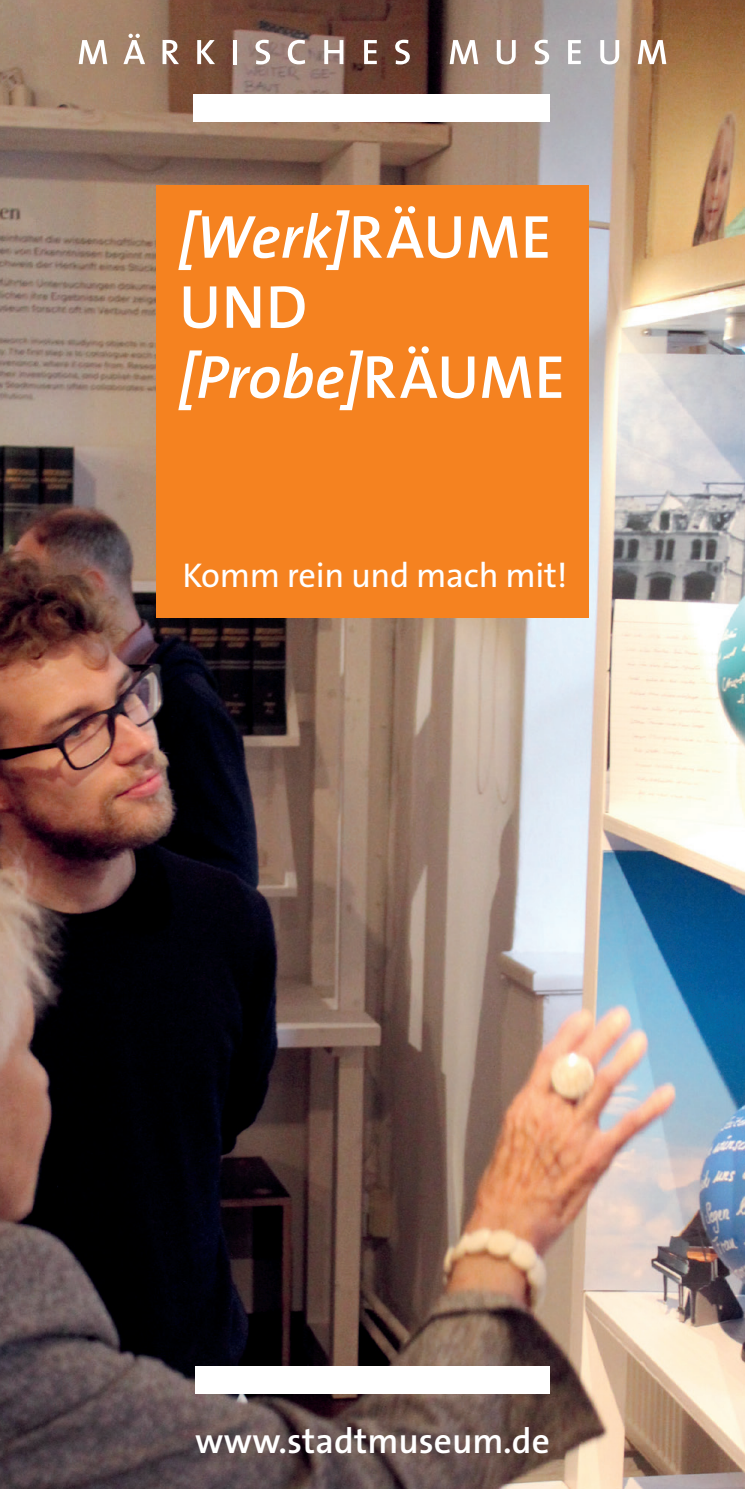
<style>
.page{position:relative;width:745px;height:1489px;background:#fff}
.page>*{position:absolute;margin:0;border:0;box-sizing:border-box;transform-origin:0 0}
.t1{font:italic 600 61.25px/70px "The Sans B W6";letter-spacing:-.005em;color:#fff}
.t2{font:600 35.5px "The Sans B W6";color:#fff}
.t3{font:34.5px "The Sans B W5 Plain";letter-spacing:-.01em;color:#fff}
.s1{font-style:normal}
</style>
<div class="page">
<img style="left:0;top:0;width:744px;height:1488px">
<div style="left:195px;top:1365px;width:354px;height:28px;background:#fff"></div>
<svg style="left:79px;top:40px;width:28px;height:24px"></svg>
<svg style="left:123px;top:34px;width:22px;height:30px"></svg>
<svg style="left:162px;top:40px;width:17px;height:24px"></svg>
<svg style="left:197px;top:40px;width:18px;height:24px"></svg>
<svg style="left:232px;top:40px;width:4px;height:24px"></svg>
<svg style="left:255px;top:40px;width:15px;height:24px"></svg>
<svg style="left:287px;top:40px;width:18px;height:24px"></svg>
<svg style="left:324px;top:40px;width:19px;height:24px"></svg>
<svg style="left:364px;top:40px;width:12px;height:24px"></svg>
<svg style="left:395px;top:40px;width:14px;height:24px"></svg>
<svg style="left:449px;top:40px;width:29px;height:24px"></svg>
<svg style="left:496px;top:40px;width:19px;height:24px"></svg>
<svg style="left:534px;top:40px;width:15px;height:24px"></svg>
<svg style="left:567px;top:40px;width:13px;height:24px"></svg>
<svg style="left:600px;top:40px;width:18px;height:24px"></svg>
<svg style="left:637px;top:40px;width:29px;height:24px"></svg>
<div style="left:193px;top:94px;width:356px;height:28px;background:#fff"></div>
<div style="left:156px;top:185px;width:432px;height:433px;background:#f58220"></div>
<p class="t1" style="left:178px;top:203px;width:388px">[Werk]<span class="s1">RÄUME<br>UND </span>[Probe]<span class="s1">RÄUME</span></p>
<p class="t3" style="left:182px;top:553px;width:386px">Komm rein und mach mit!</p>
<p class="t2" style="left:195px;top:1418px;width:356px">www.stadtmuseum.de</p>
</div>
